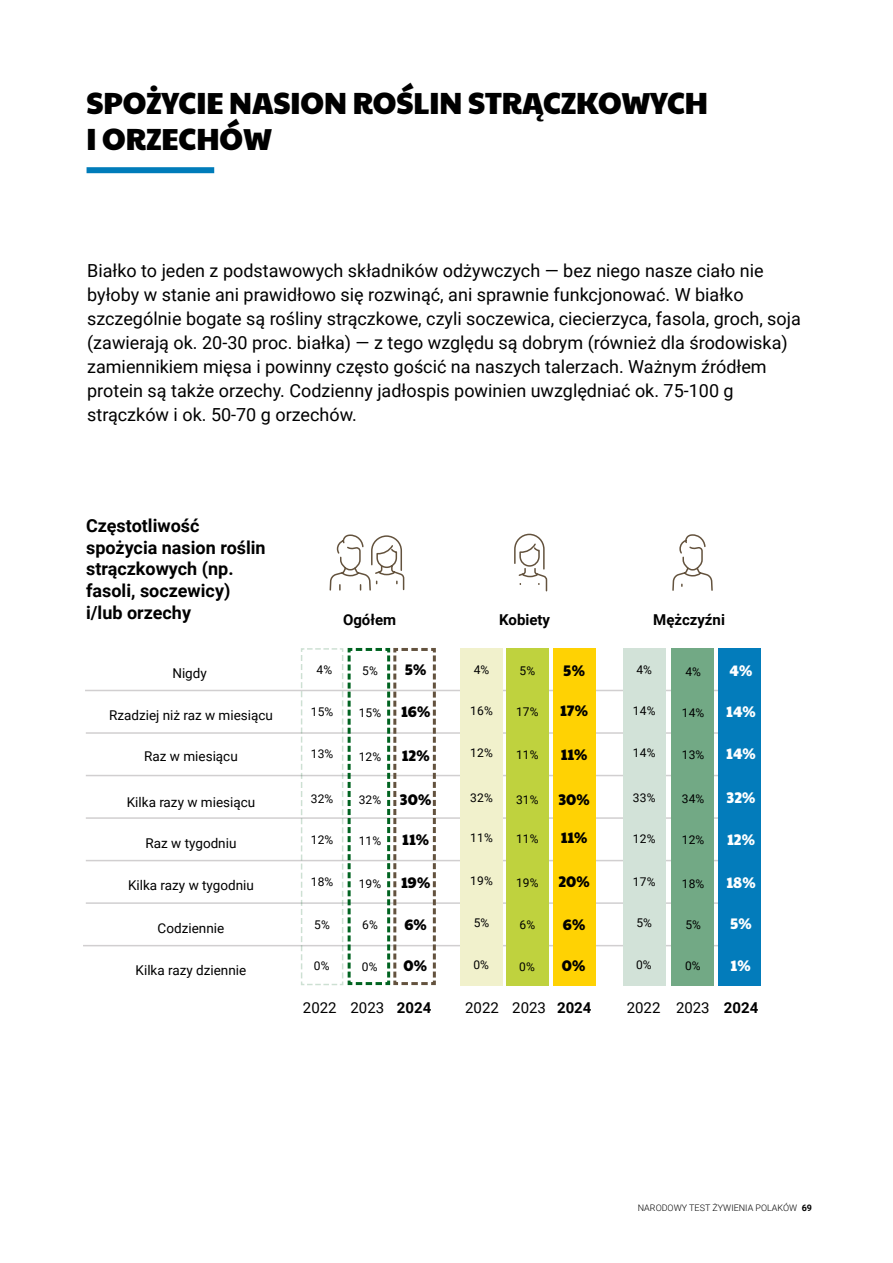
<style>
.page{position:relative;width:893px;height:1263px;background:#fff}
.page>*{position:absolute;margin:0;border:0;box-sizing:border-box;transform-origin:0 0}
.t1{font:30px/36px "Paytone One";color:#000}
.t2{font:18px/24px "Roboto";color:#000}
.t3{font:700 18px/21.6px "Roboto";color:#000}
.t4{font:15px "Paytone One";letter-spacing:.01em;color:#000}
.t5{font:15px "Roboto";color:#000}
.t6{font:700 15px "Roboto";color:#000}
.t7{font:15px "Paytone One";letter-spacing:.01em;color:#fff}
.t8{font:13.5px "Roboto";color:#000}
.t9{font:12px "Roboto";letter-spacing:.01em;color:#000}
.t10{font:300 9px "Roboto";color:#000}
.s1{font-family:"Paytone One";font-size:15px}
.s2{font-weight:700}
</style>
<div class="page">
<div style="left:87px;top:167px;width:127px;height:6px;background:#007cba"></div>
<hr style="left:85px;top:690px;width:661px;height:1px;background:#d1cfd0">
<hr style="left:86px;top:732px;width:661px;height:2px;background:#d1cfd0">
<hr style="left:86px;top:775px;width:661px;height:1px;background:#d1cfd0">
<hr style="left:86px;top:817px;width:661px;height:2px;background:#d1cfd0">
<hr style="left:86px;top:860px;width:661px;height:1px;background:#d1cfd0">
<hr style="left:86px;top:902px;width:661px;height:2px;background:#d1cfd0">
<hr style="left:83px;top:945px;width:661px;height:1px;background:#d1cfd0">
<div style="left:460px;top:648px;width:43px;height:337px;background:#f1f1cc"></div>
<div style="left:671px;top:648px;width:42px;height:337px;background:#72a985"></div>
<div style="left:719px;top:648px;width:42px;height:337px;background:#037cbb"></div>
<div style="left:506px;top:648px;width:43px;height:337px;background:#bfd23e"></div>
<div style="left:553px;top:648px;width:42px;height:337px;background:#ffd203"></div>
<div style="left:623px;top:648px;width:42px;height:337px;background:#d2e2d8"></div>
<svg style="left:300px;top:648px;width:137px;height:338px"></svg>
<svg style="left:514px;top:533px;width:34px;height:59px"></svg>
<svg style="left:672px;top:534px;width:41px;height:57px"></svg>
<svg style="left:329px;top:534px;width:76px;height:57px"></svg>
<h1 class="t1" style="left:87px;top:84px;width:623px">SPOŻYCIE NASION ROŚLIN STRĄCZKOWYCH<br>I ORZECHÓW</h1>
<p class="t2" style="left:87px;top:258px;width:715px">Białko to jeden z podstawowych składników odżywczych — bez niego nasze ciało nie byłoby w stanie ani prawidłowo się rozwinąć, ani sprawnie funkcjonować. W białko szczególnie bogate są rośliny strączkowe, czyli soczewica, ciecierzyca, fasola, groch, soja (zawierają ok. 20-30 proc. białka) — z tego względu są dobrym (również dla środowiska) zamiennikiem mięsa i powinny często gościć na naszych talerzach. Ważnym źródłem protein są także orzechy. Codzienny jadłospis powinien uwzględniać ok. 75-100 g strączków i ok. 50-70 g orzechów.</p>
<p class="t3" style="left:86px;top:514px;width:181px">Częstotliwość spożycia nasion roślin strączkowych (np. fasoli, soczewicy) i/lub orzechy</p>
<p class="t8" style="left:172px;top:663px;width:36px">Nigdy</p>
<p class="t8" style="left:109px;top:706px;width:165px">Rzadziej niż raz w miesiącu</p>
<p class="t8" style="left:144px;top:747px;width:95px">Raz w miesiącu</p>
<p class="t8" style="left:127px;top:792px;width:130px">Kilka razy w miesiącu</p>
<p class="t8" style="left:146px;top:833px;width:92px">Raz w tygodniu</p>
<p class="t8" style="left:128px;top:876px;width:127px">Kilka razy w tygodniu</p>
<p class="t8" style="left:158px;top:918px;width:68px">Codziennie</p>
<p class="t8" style="left:136px;top:961px;width:112px">Kilka razy dziennie</p>
<p class="t9" style="left:316px;top:662px;width:17px">4%</p>
<p class="t9" style="left:311px;top:703px;width:24px">15%</p>
<p class="t9" style="left:311px;top:746px;width:24px">13%</p>
<p class="t9" style="left:311px;top:791px;width:24px">32%</p>
<p class="t9" style="left:311px;top:831px;width:24px">12%</p>
<p class="t9" style="left:311px;top:873px;width:24px">18%</p>
<p class="t9" style="left:314px;top:916px;width:17px">5%</p>
<p class="t6" style="left:343px;top:609px;width:55px">Ogółem</p>
<p class="t6" style="left:499px;top:609px;width:52px">Kobiety</p>
<p class="t6" style="left:653px;top:609px;width:73px">Mężczyźni</p>
<p class="t9" style="left:474px;top:662px;width:17px">4%</p>
<p class="t9" style="left:470px;top:702px;width:24px">16%</p>
<p class="t9" style="left:470px;top:744px;width:24px">12%</p>
<p class="t9" style="left:470px;top:789px;width:24px">32%</p>
<p class="t9" style="left:470px;top:830px;width:24px">11%</p>
<p class="t9" style="left:470px;top:872px;width:24px">19%</p>
<p class="t9" style="left:474px;top:915px;width:17px">5%</p>
<p class="t9" style="left:362px;top:662px;width:17px">5%</p>
<p class="t4" style="left:405px;top:657px;width:23px">5%</p>
<p class="t9" style="left:359px;top:704px;width:24px">15%</p>
<p class="t4" style="left:401px;top:699px;width:31px">16%</p>
<p class="t9" style="left:519px;top:663px;width:17px">5%</p>
<p class="t4" style="left:563px;top:657px;width:23px">5%</p>
<p class="t9" style="left:516px;top:703px;width:24px">17%</p>
<p class="t4" style="left:560px;top:698px;width:29px">17%</p>
<p class="t9" style="left:516px;top:747px;width:24px">11%</p>
<p class="t4" style="left:561px;top:741px;width:28px">11%</p>
<p class="t9" style="left:516px;top:792px;width:24px">31%</p>
<p class="t4" style="left:558px;top:786px;width:33px">30%</p>
<p class="t9" style="left:516px;top:830px;width:24px">11%</p>
<p class="t4" style="left:561px;top:825px;width:28px">11%</p>
<p class="t9" style="left:516px;top:874px;width:24px">19%</p>
<p class="t4" style="left:558px;top:869px;width:33px">20%</p>
<p class="t9" style="left:519px;top:917px;width:17px">6%</p>
<p class="t4" style="left:563px;top:911px;width:24px">6%</p>
<p class="t9" style="left:685px;top:663px;width:17px">4%</p>
<p class="t7" style="left:730px;top:658px;width:24px">4%</p>
<p class="t9" style="left:682px;top:704px;width:24px">14%</p>
<p class="t7" style="left:726px;top:699px;width:31px">14%</p>
<p class="t9" style="left:682px;top:746px;width:24px">13%</p>
<p class="t7" style="left:726px;top:741px;width:31px">14%</p>
<p class="t9" style="left:682px;top:790px;width:24px">34%</p>
<p class="t7" style="left:726px;top:785px;width:31px">32%</p>
<p class="t9" style="left:682px;top:832px;width:24px">12%</p>
<p class="t7" style="left:727px;top:826px;width:30px">12%</p>
<p class="t9" style="left:682px;top:875px;width:24px">18%</p>
<p class="t7" style="left:726px;top:870px;width:31px">18%</p>
<p class="t9" style="left:685px;top:916px;width:17px">5%</p>
<p class="t7" style="left:730px;top:911px;width:23px">5%</p>
<p class="t9" style="left:636px;top:662px;width:17px">4%</p>
<p class="t9" style="left:633px;top:702px;width:24px">14%</p>
<p class="t9" style="left:633px;top:744px;width:24px">14%</p>
<p class="t9" style="left:633px;top:789px;width:24px">33%</p>
<p class="t9" style="left:633px;top:831px;width:24px">12%</p>
<p class="t9" style="left:633px;top:873px;width:24px">17%</p>
<p class="t9" style="left:636px;top:915px;width:17px">5%</p>
<p class="t9" style="left:359px;top:748px;width:24px">12%</p>
<p class="t4" style="left:402px;top:743px;width:30px">12%</p>
<p class="t9" style="left:359px;top:792px;width:74px">32% <span class="s1">30%</span></p>
<p class="t9" style="left:359px;top:832px;width:24px">11%</p>
<p class="t4" style="left:402px;top:827px;width:28px">11%</p>
<p class="t9" style="left:359px;top:875px;width:24px">19%</p>
<p class="t4" style="left:401px;top:870px;width:31px">19%</p>
<p class="t9" style="left:362px;top:917px;width:17px">6%</p>
<p class="t4" style="left:405px;top:911px;width:24px">6%</p>
<p class="t9" style="left:314px;top:957px;width:17px">0%</p>
<p class="t9" style="left:362px;top:958px;width:17px">0%</p>
<p class="t4" style="left:404px;top:953px;width:25px">0%</p>
<p class="t9" style="left:473px;top:956px;width:17px">0%</p>
<p class="t9" style="left:519px;top:958px;width:17px">0%</p>
<p class="t4" style="left:562px;top:953px;width:25px">0%</p>
<p class="t9" style="left:636px;top:956px;width:17px">0%</p>
<p class="t9" style="left:685px;top:958px;width:17px">0%</p>
<p class="t7" style="left:731px;top:952px;width:22px">1%</p>
<p class="t5" style="left:303px;top:997px;width:130px">2022 2023 <span class="s2">2024</span></p>
<p class="t5" style="left:465px;top:997px;width:128px">2022 2023 <span class="s2">2024</span></p>
<p class="t5" style="left:627px;top:997px;width:133px">2022 2023 <span class="s2">2024</span></p>
<p class="t10" style="left:638px;top:1202px;width:176px">NARODOWY TEST ŻYWIENIA POLAKÓW <span class="s2">69</span></p>
</div>
